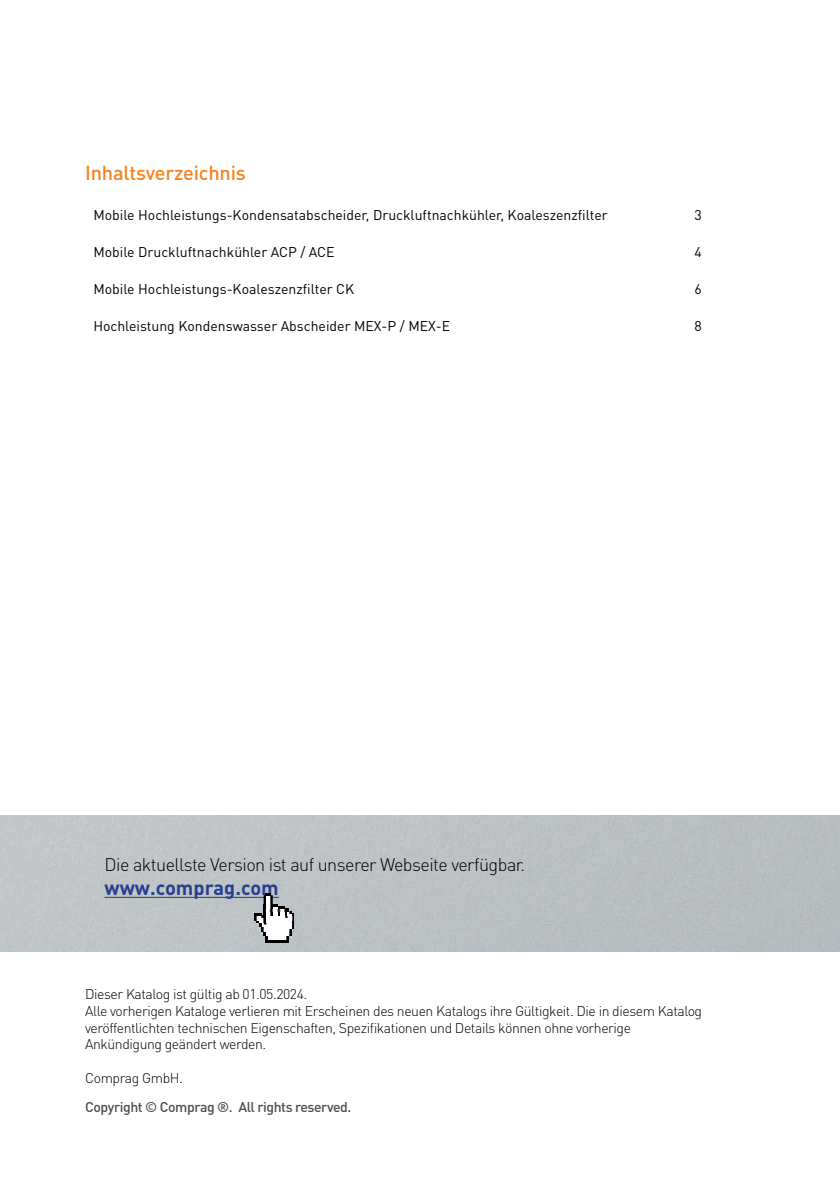
<style>
.page{position:relative;width:840px;height:1191px;background:#fff}
.page>*{position:absolute;margin:0;border:0;box-sizing:border-box;transform-origin:0 0}
.t1{font:500 20px "DIN Pro";letter-spacing:-.01em;color:#f58220}
.t2{font:700 20px "DIN Pro";color:#25408f}
.t3{font:300 18px "DIN Pro";letter-spacing:-.03em;color:#000}
.t4{font:300 14px/16.8px "DIN Pro";letter-spacing:-.03em;color:#000}
.t5{font:14px "DIN Pro";color:#000}
.t6{font:500 14px "DIN Pro";letter-spacing:-.03em;color:#4d4d4f}
</style>
<div class="page">
<div style="left:0;top:816px;width:839px;height:135px;background:#bcc1c4"></div>
<hr style="left:104px;top:897px;width:174px;height:1px;background:#25408f">
<img style="left:266px;top:935px;width:22px;height:7px">
<img style="left:263px;top:931px;width:28px;height:4px">
<img style="left:261px;top:929px;width:30px;height:2px">
<img style="left:261px;top:927px;width:32px;height:2px">
<img style="left:259px;top:922px;width:34px;height:5px">
<img style="left:257px;top:920px;width:36px;height:2px">
<img style="left:255px;top:915px;width:38px;height:5px">
<svg style="left:255px;top:913px;width:6px;height:2px"></svg>
<img style="left:263px;top:913px;width:30px;height:2px">
<img style="left:263px;top:911px;width:28px;height:2px">
<img style="left:263px;top:908px;width:25px;height:3px">
<img style="left:263px;top:906px;width:21px;height:2px">
<svg style="left:263px;top:893px;width:14px;height:13px"></svg>
<h1 class="t1" style="left:85px;top:160px;width:162px">Inhaltsverzeichnis</h1>
<p class="t5" style="left:93px;top:206px;width:515px">Mobile Hochleistungs-Kondensatabscheider, Druckluftnachkühler, Koaleszenzfilter</p>
<p class="t5" style="left:694px;top:206px;width:9px">3</p>
<p class="t5" style="left:93px;top:243px;width:242px">Mobile Druckluftnachkühler ACP / ACE</p>
<p class="t5" style="left:694px;top:243px;width:9px">4</p>
<p class="t5" style="left:93px;top:280px;width:262px">Mobile Hochleistungs-Koaleszenzfilter CK</p>
<p class="t5" style="left:694px;top:280px;width:9px">6</p>
<p class="t5" style="left:93px;top:317px;width:358px">Hochleistung Kondenswasser Abscheider MEX-P / MEX-E</p>
<p class="t5" style="left:694px;top:317px;width:9px">8</p>
<p class="t3" style="left:104px;top:853px;width:422px">Die aktuellste Version ist auf unserer Webseite verfügbar.</p>
<h1 class="t2" style="left:104px;top:874px;width:176px">www.comprag.com</h1>
<p class="t4" style="left:85px;top:985px;width:618px">Dieser Katalog ist gültig ab 01.05.2024.<br>Alle vorherigen Kataloge verlieren mit Erscheinen des neuen Katalogs ihre Gültigkeit. Die in diesem Katalog veröffentlichten technischen Eigenschaften, Spezifikationen und Details können ohne vorherige Ankündigung geändert werden.</p>
<p class="t4" style="left:85px;top:1069px;width:99px">Comprag GmbH.</p>
<p class="t6" style="left:85px;top:1098px;width:268px">Copyright © Comprag ®. All rights reserved.</p>
</div>
